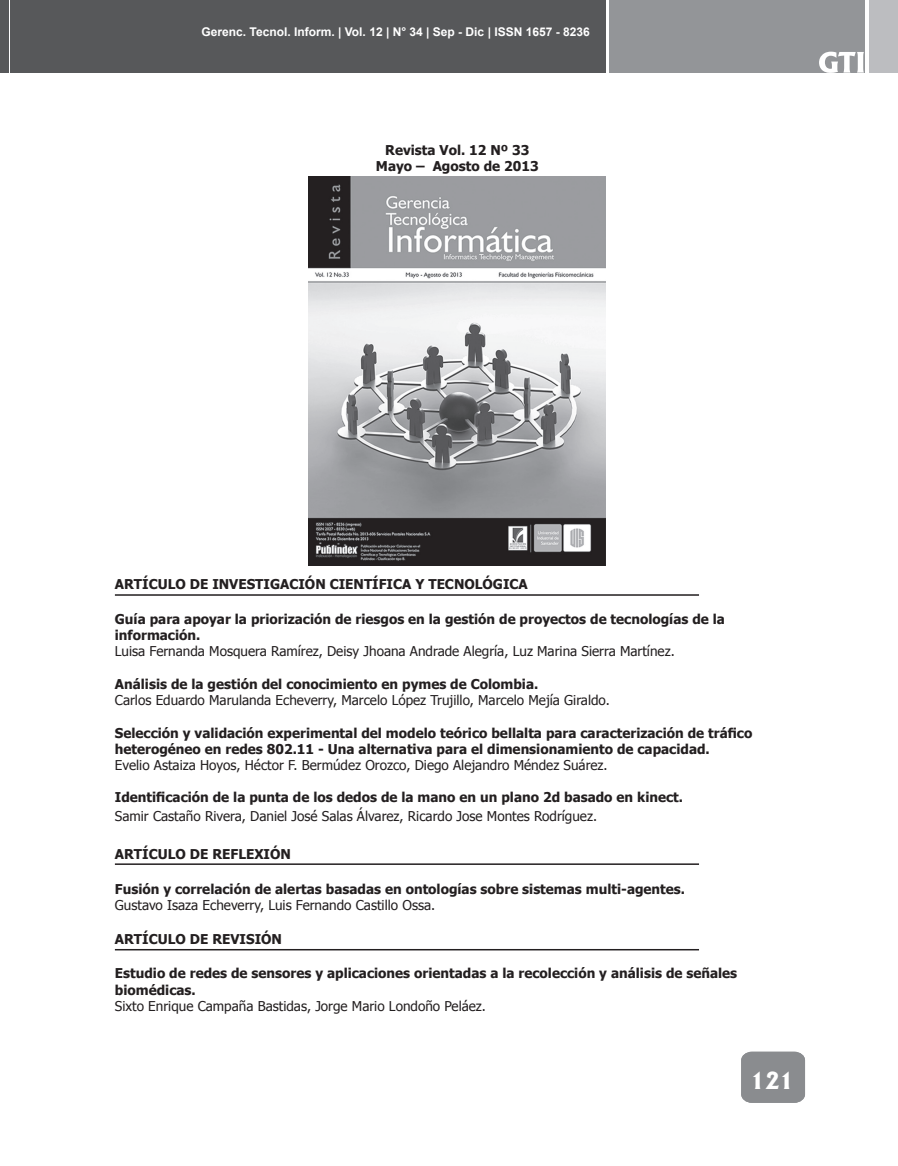
<style>
.page{position:relative;width:898px;height:1166px;background:#fff}
.page>*{position:absolute;margin:0;border:0;box-sizing:border-box;transform-origin:0 0}
.t1{font:800 22.5px "Albertus";color:#fff}
.t2{font:700 13.5px/16.2px "Tahoma";color:#231f20}
.t3{font:13.5px "Tahoma";color:#231f20}
.t4{font:700 12px "Arial";color:#fff}
</style>
<div class="page">
<div style="left:10px;top:0;width:595px;height:73px;background:#57585a"></div>
<div style="left:609px;top:0;width:255px;height:73px;background:#939598"></div>
<div style="left:868px;top:0;width:29px;height:73px;background:#bcbdc0"></div>
<div style="left:741px;top:1051px;width:63px;height:51px;background:#8a8c8f"></div>
<div style="left:0;top:0;width:9px;height:73px;background:#57585a"></div>
<svg style="left:819px;top:52px;width:44px;height:21px"></svg>
<img style="left:309px;top:176px;width:296px;height:390px">
<hr style="left:115px;top:594px;width:583px;height:1px;background:#231f20">
<hr style="left:115px;top:863px;width:583px;height:1px;background:#231f20">
<hr style="left:115px;top:948px;width:583px;height:2px;background:#231f20">
<p class="t4" style="left:201px;top:24px;width:389px">Gerenc. Tecnol. Inform. | Vol. 12 | N° 34 | Sep - Dic | ISSN 1657 - 8236</p>
<p class="t2" style="left:376px;top:141px;width:164px;text-align:center">Revista Vol. 12 Nº 33<br>Mayo – Agosto de 2013</p>
<p class="t2" style="left:115px;top:575px;width:414px">ARTÍCULO DE INVESTIGACIÓN CIENTÍFICA Y TECNOLÓGICA</p>
<p class="t2" style="left:115px;top:610px;width:611px">Guía para apoyar la priorización de riesgos en la gestión de proyectos de tecnologías de la información.</p>
<p class="t3" style="left:115px;top:642px;width:561px">Luisa Fernanda Mosquera Ramírez, Deisy Jhoana Andrade Alegría, Luz Marina Sierra Martínez.</p>
<p class="t2" style="left:115px;top:675px;width:425px">Análisis de la gestión del conocimiento en pymes de Colombia.</p>
<p class="t3" style="left:115px;top:691px;width:496px">Carlos Eduardo Marulanda Echeverry, Marcelo López Trujillo, Marcelo Mejía Giraldo.</p>
<p class="t2" style="left:115px;top:723px;width:638px">Selección y validación experimental del modelo teórico bellalta para caracterización de tráfico heterogéneo en redes 802.11 - Una alternativa para el dimensionamiento de capacidad.</p>
<p class="t3" style="left:115px;top:755px;width:494px">Evelio Astaiza Hoyos, Héctor F. Bermúdez Orozco, Diego Alejandro Méndez Suárez.</p>
<p class="t2" style="left:115px;top:788px;width:569px">Identificación de la punta de los dedos de la mano en un plano 2d basado en kinect.</p>
<p class="t3" style="left:115px;top:807px;width:483px">Samir Castaño Rivera, Daniel José Salas Álvarez, Ricardo Jose Montes Rodríguez.</p>
<p class="t2" style="left:115px;top:844px;width:177px">ARTÍCULO DE REFLEXIÓN</p>
<p class="t2" style="left:115px;top:879px;width:571px">Fusión y correlación de alertas basadas en ontologías sobre sistemas multi-agentes.</p>
<p class="t3" style="left:115px;top:895px;width:322px">Gustavo Isaza Echeverry, Luis Fernando Castillo Ossa.</p>
<p class="t2" style="left:115px;top:930px;width:168px">ARTÍCULO DE REVISIÓN</p>
<p class="t2" style="left:115px;top:964px;width:623px">Estudio de redes de sensores y aplicaciones orientadas a la recolección y análisis de señales biomédicas.</p>
<p class="t3" style="left:115px;top:996px;width:372px">Sixto Enrique Campaña Bastidas, Jorge Mario Londoño Peláez.</p>
<h1 class="t1" style="left:749px;top:1066px;width:45px">121</h1>
</div>
